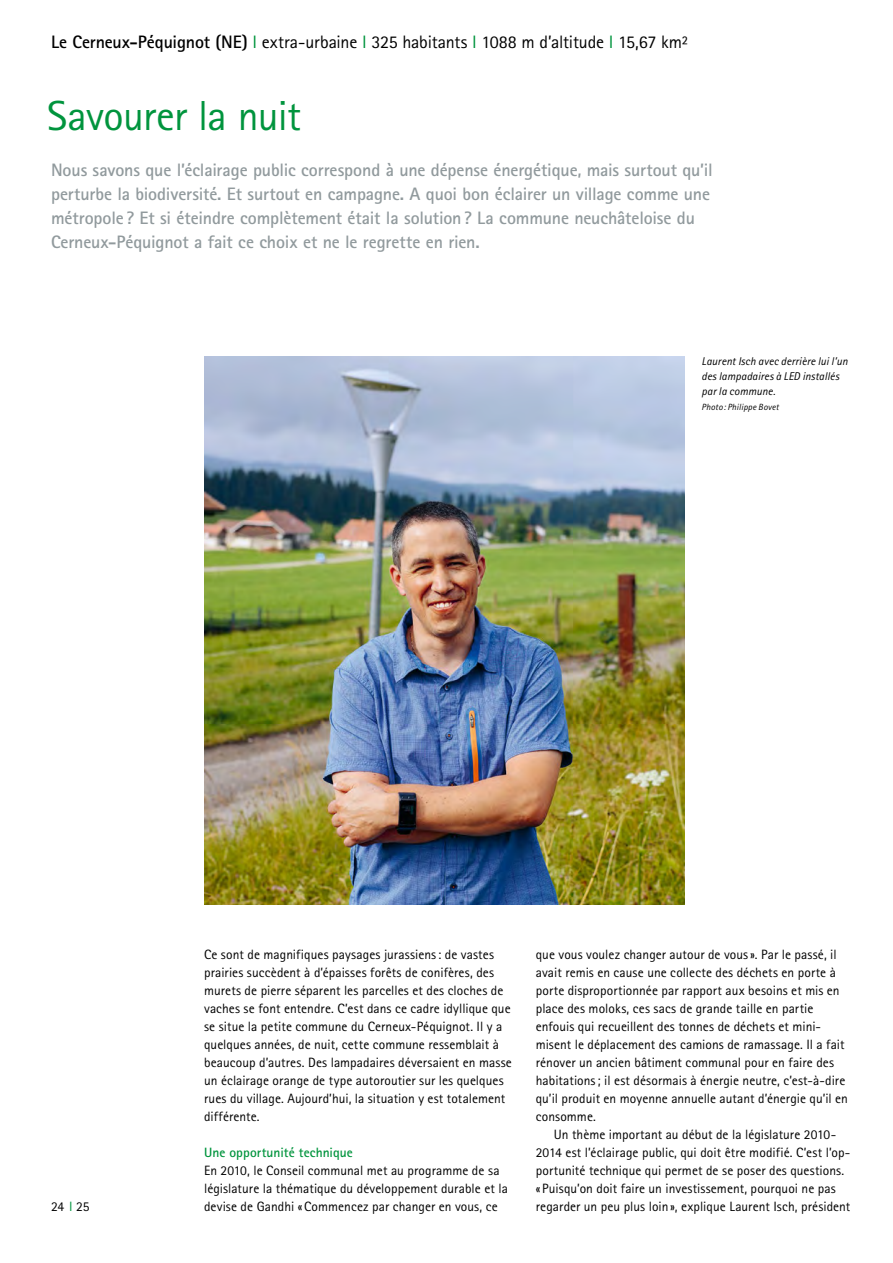
<style>
.page{position:relative;width:893px;height:1263px;background:#fff}
.page>*{position:absolute;margin:0;border:0;box-sizing:border-box;transform-origin:0 0}
.t1{font:42px "Rotis Sans Serif";letter-spacing:-.02em;color:#00943d}
.t2{font:700 18px/24px "Rotis Sans Serif";letter-spacing:-.01em;color:#919a9d}
.t3{font:18px "Rotis Sans Serif";letter-spacing:-.01em;color:#000}
.t4{font:13.5px/18px "Rotis Sans Serif";letter-spacing:.005em;color:#000}
.t5{font:700 13.5px "Rotis Sans Serif";letter-spacing:.005em;color:#00943d}
.t6{font:italic 11.25px/15px "Rotis Sans Serif";letter-spacing:.01em;color:#000}
.t7{font:italic 9px "Rotis Sans Serif";letter-spacing:.015em;color:#000}
.s1{font-weight:700}
.s2{color:#00943d}
</style>
<div class="page">
<img style="left:204px;top:357px;width:481px;height:548px">
<h2 class="t3" style="left:51px;top:32px;width:639px"><span class="s1">Le Cerneux-Péquignot (NE)</span> <span class="s2">I</span> extra-urbaine <span class="s2">I</span> 325 habitants <span class="s2">I</span> 1088 m d’altitude <span class="s2">I</span> 15,67 km²</h2>
<h1 class="t1" style="left:47px;top:91px;width:255px">Savourer la nuit</h1>
<p class="t2" style="left:51px;top:157px;width:663px">Nous savons que l’éclairage public correspond à une dépense énergétique, mais surtout qu’il perturbe la biodiversité. Et surtout en campagne. A quoi bon éclairer un village comme une métropole ? Et si éteindre complètement était la solution? La commune neuchâteloise du Cerneux-Péquignot a fait ce choix et ne le regrette en rien.</p>
<p class="t6" style="left:702px;top:354px;width:148px">Laurent Isch avec derrière lui l’un des lampadaires à LED installés par la commune.</p>
<p class="t7" style="left:702px;top:402px;width:79px">Photo: Philippe Bovet</p>
<p class="t4" style="left:51px;top:1197px;width:40px">24 <span class="s2">I</span> 25</p>
<p class="t4" style="left:204px;top:945px;width:309px">Ce sont de magnifiques paysages jurassiens: de vastes prairies succèdent à d’épaisses forêts de conifères, des murets de pierre séparent les parcelles et des cloches de vaches se font entendre. C’est dans ce cadre idyllique que se situe la petite commune du Cerneux-Péquignot. Il y a quelques années, de nuit, cette commune ressemblait à beaucoup d’autres. Des lampadaires déversaient en masse un éclairage orange de type autoroutier sur les quelques rues du village. Aujourd’hui, la situation y est totalement différente.</p>
<p class="t5" style="left:204px;top:1144px;width:150px">Une opportunité technique</p>
<p class="t4" style="left:204px;top:1161px;width:305px">En 2010, le Conseil communal met au programme de sa législature la thématique du développement durable et la devise de Gandhi «Commencez par changer en vous, ce</p>
<p class="t4" style="left:536px;top:945px;width:314px">que vous voulez changer autour de vous». Par le passé, il avait remis en cause une collecte des déchets en porte à porte disproportionnée par rapport aux besoins et mis en place des moloks, ces sacs de grande taille en partie enfouis qui recueillent des tonnes de déchets et mini&shy;misent le déplacement des camions de ramassage. Il a fait rénover un ancien bâtiment communal pour en faire des habitations; il est désormais à énergie neutre, c’est-à-dire qu’il produit en moyenne annuelle autant d’énergie qu’il en consomme.</p>
<p class="t4" style="left:536px;top:1125px;width:316px;text-indent:18px">Un thème important au début de la législature 2010- 2014 est l’éclairage public, qui doit être modifié. C’est l’op&shy;portunité technique qui permet de se poser des questions. « Puisqu’on doit faire un investissement, pourquoi ne pas regarder un peu plus loin », explique Laurent Isch, président</p>
</div>
